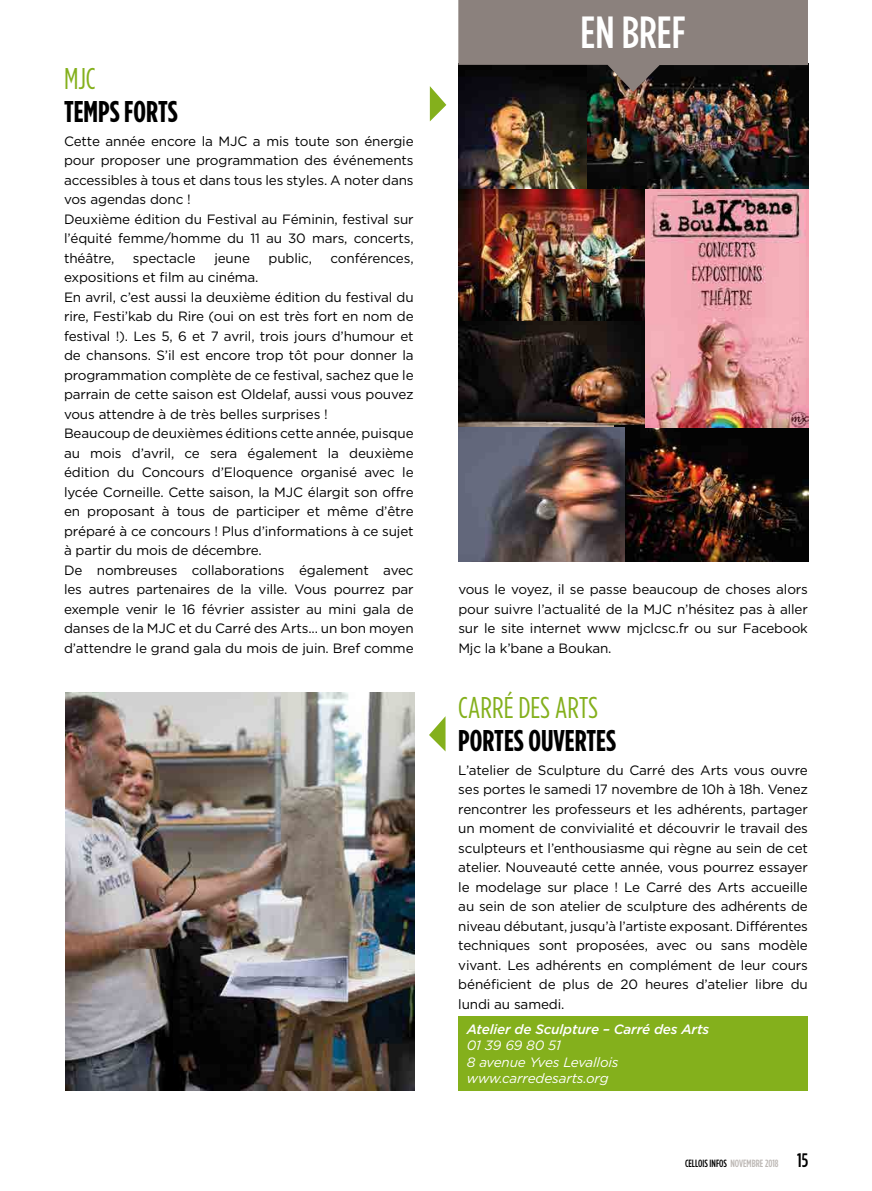
<style>
.page{position:relative;width:872px;height:1191px;background:#fff}
.page>*{position:absolute;margin:0;border:0;box-sizing:border-box;transform-origin:0 0}
.t1{font:500 condensed 45px "Gotham";color:#fff}
.t2{font:700 condensed 30px "Gotham";color:#000}
.t3{font:condensed 30px "Gotham";color:#84b01c}
.t4{font:13.5px/19.5px "Gotham";letter-spacing:-.01em;color:#000;text-align:justify}
.t5{font:italic 13.5px/16.5px "Gotham";letter-spacing:-.01em;color:#fff}
.t6{font:italic 500 13.5px "Gotham";letter-spacing:-.01em;color:#fff}
.t7{font:500 condensed 10.5px "Gotham";color:#000}
.s1{color:#bbb6b3}
.s2{font-size:19.5px}
</style>
<div class="page">
<img style="left:458px;top:92px;width:129px;height:97px">
<img style="left:587px;top:92px;width:221px;height:97px">
<svg style="left:458px;top:0;width:350px;height:92px;background:#69615e"></svg>
<img style="left:65px;top:692px;width:350px;height:398px">
<div style="left:458px;top:1016px;width:350px;height:74px;background:#84b01c"></div>
<svg style="left:429px;top:717px;width:16px;height:34px"></svg>
<svg style="left:430px;top:86px;width:16px;height:35px"></svg>
<img style="left:458px;top:320px;width:187px;height:107px">
<img style="left:458px;top:189px;width:187px;height:131px">
<img style="left:614px;top:426px;width:194px;height:136px">
<img style="left:458px;top:427px;width:166px;height:135px">
<img style="left:645px;top:189px;width:163px;height:238px">
<h2 class="t3" style="left:64px;top:63px;width:33px">MJC</h2>
<h2 class="t2" style="left:64px;top:95px;width:115px">TEMPS FORTS</h2>
<p class="t4" style="left:64px;top:131px;width:351px;text-align:left">Cette année encore la MJC a mis toute son énergie pour proposer une programmation des événements accessibles à tous et dans tous les styles. A noter dans vos agendas donc !<br>Deuxième édition du Festival au Féminin, festival sur l’équité femme/homme du 11 au 30 mars, concerts, théâtre,</p>
<p class="t4" style="left:133px;top:248px;width:64px">spectacle</p>
<p class="t4" style="left:214px;top:248px;width:37px">jeune</p>
<p class="t4" style="left:268px;top:248px;width:45px">public,</p>
<p class="t4" style="left:330px;top:248px;width:85px">conférences,</p>
<p class="t4" style="left:64px;top:268px;width:351px;text-align:left">expositions et film au cinéma.<br>En avril, c’est aussi la deuxième édition du festival du rire, Festi’kab du Rire (oui on est très fort en nom de festival !). Les 5, 6 et 7 avril, trois jours d’humour et de chansons. S’il est encore trop tôt pour donner la programmation complète de ce festival, sachez que le parrain de cette saison est Oldelaf, aussi vous pouvez vous attendre à de très belles surprises !<br>Beaucoup de deuxièmes éditions cette année, puisque au mois d’avril, ce sera également la deuxième édition du Concours d’Eloquence organisé avec le lycée Corneille. Cette saison, la MJC élargit son offre en proposant à tous de participer et même d’être préparé à ce concours ! Plus d’informations à ce sujet à partir du mois de décembre.<br>De nombreuses collaborations également avec les autres partenaires de la ville. Vous pourrez par exemple venir le 16 février assister au mini gala de danses de la MJC et du Carré des Arts... un bon moyen d’attendre le grand gala du mois de juin. Bref comme</p>
<h1 class="t1" style="left:580px;top:7px;width:106px">EN BREF</h1>
<p class="t4" style="left:458px;top:579px;width:351px">vous le voyez, il se passe beaucoup de choses alors pour suivre l’actualité de la MJC n’hésitez pas à aller sur le site internet www mjclcsc.fr ou sur Facebook Mjc la k’bane a Boukan.</p>
<h2 class="t3" style="left:458px;top:691px;width:141px">CARRÉ DES ARTS</h2>
<h2 class="t2" style="left:458px;top:723px;width:159px">PORTES OUVERTES</h2>
<p class="t4" style="left:458px;top:759px;width:351px">L’atelier de Sculpture du Carré des Arts vous ouvre ses portes le samedi 17 novembre de 10h à 18h. Venez rencontrer les professeurs et les adhérents, partager un moment de convivialité et découvrir le travail des sculpteurs et l’enthousiasme qui règne au sein de cet atelier. Nouveauté cette année, vous pourrez essayer le modelage sur place ! Le Carré des Arts accueille au sein de son atelier de sculpture des adhérents de niveau débutant, jusqu’à l’artiste exposant. Différentes techniques sont proposées, avec ou sans modèle vivant. Les adhérents en complément de leur cours bénéficient de plus de 20 heures d’atelier libre du lundi au samedi.</p>
<p class="t6" style="left:467px;top:1021px;width:244px">Atelier de Sculpture – Carré des Arts</p>
<p class="t5" style="left:467px;top:1037px;width:153px">01 39 69 80 51<br>8 avenue Yves Levallois www.carredesarts.org</p>
<p class="t7" style="left:685px;top:1157px;width:125px">CELLOIS INFOS <span class="s1">NOVEMBRE 2018</span> <span class="s2">15</span></p>
</div>
